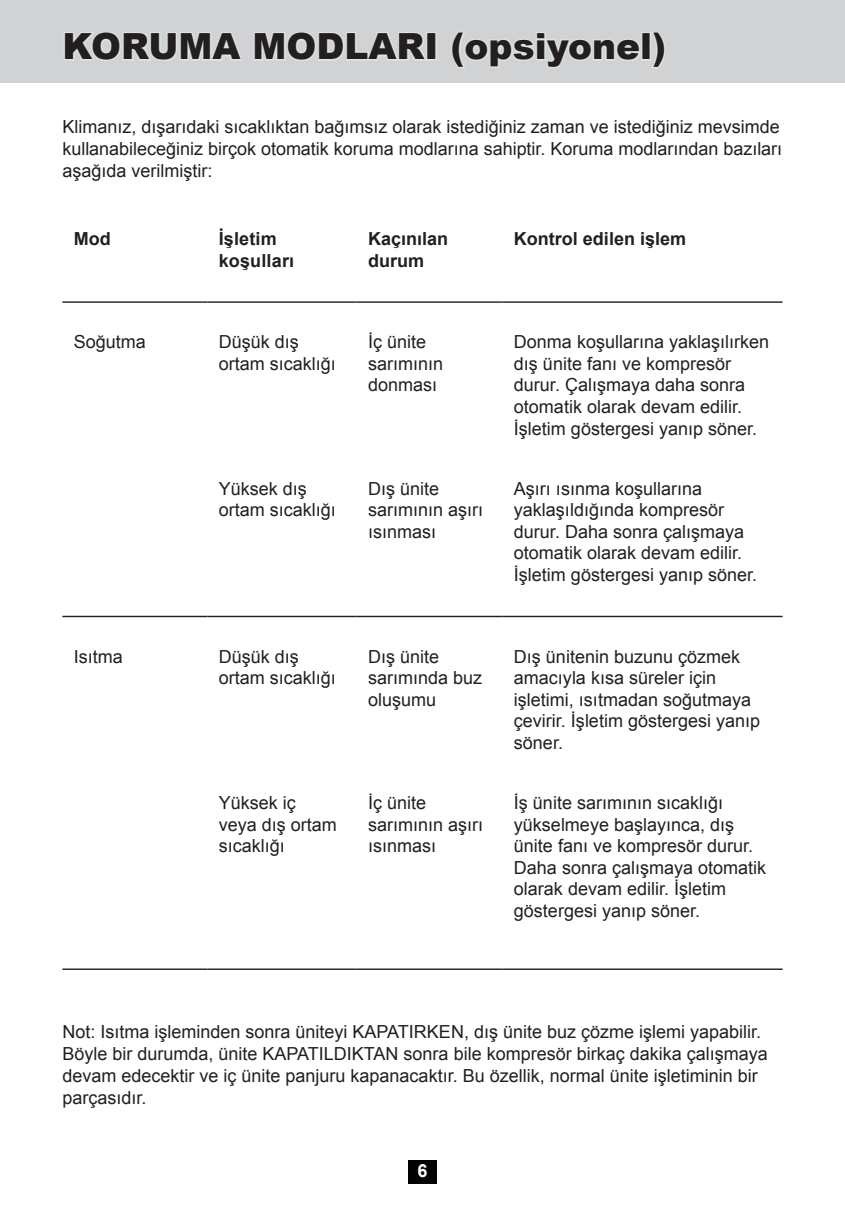
<style>
.page{position:relative;width:845px;height:1225px;background:#fff}
.page>*{position:absolute;margin:0;border:0;box-sizing:border-box;transform-origin:0 0}
.t1{font:900 36px "Arial";color:#231f20}
.t2{font:18px/21.6px "Arial";color:#231f20}
.t3{font:700 18px/21.6px "Arial";color:#231f20}
.t4{font:700 18px "Arial";color:#fff}
</style>
<div class="page">
<div style="left:408px;top:1160px;width:29px;height:23px;background:#030303"></div>
<div style="left:0;top:0;width:845px;height:83px;background:#d1d2d4"></div>
<svg style="left:64px;top:32px;width:178px;height:29px"></svg>
<svg style="left:254px;top:32px;width:172px;height:29px"></svg>
<div style="left:426px;top:32px;width:11px;height:29px;border:3px solid #e1e2e4"></div>
<svg style="left:451px;top:32px;width:189px;height:36px"></svg>
<div style="left:641px;top:32px;width:10px;height:29px;border:3px solid #e1e2e4"></div>
<svg style="left:649px;top:32px;width:16px;height:36px"></svg>
<hr style="left:62px;top:301px;width:145px;height:2px;background:#231f20">
<hr style="left:207px;top:301px;width:150px;height:2px;background:#231f20">
<hr style="left:357px;top:301px;width:145px;height:2px;background:#231f20">
<hr style="left:502px;top:301px;width:280px;height:2px;background:#231f20">
<hr style="left:62px;top:616px;width:145px;height:1px;background:#231f20">
<hr style="left:207px;top:616px;width:150px;height:1px;background:#231f20">
<hr style="left:357px;top:616px;width:145px;height:1px;background:#231f20">
<hr style="left:502px;top:616px;width:280px;height:1px;background:#231f20">
<hr style="left:62px;top:968px;width:145px;height:2px;background:#231f20">
<hr style="left:207px;top:968px;width:150px;height:2px;background:#231f20">
<hr style="left:357px;top:968px;width:145px;height:2px;background:#231f20">
<hr style="left:502px;top:968px;width:280px;height:2px;background:#231f20">
<h1 class="t1" style="left:62px;top:20px;width:605px">KORUMA MODLARI (opsiyonel)</h1>
<p class="t2" style="left:62px;top:115px;width:721px">Klimanız, dışarıdaki sıcaklıktan bağımsız olarak istediğiniz zaman ve istediğiniz mevsimde kullanabileceğiniz birçok otomatik koruma modlarına sahiptir. Koruma modlarından bazıları aşağıda verilmiştir:</p>
<p class="t3" style="left:74px;top:228px;width:38px">Mod</p>
<p class="t3" style="left:219px;top:228px;width:77px">İşletim koşulları</p>
<p class="t3" style="left:368px;top:228px;width:82px">Kaçınılan durum</p>
<p class="t3" style="left:514px;top:228px;width:174px">Kontrol edilen işlem</p>
<p class="t2" style="left:74px;top:331px;width:74px">Soğutma</p>
<p class="t2" style="left:219px;top:331px;width:119px">Düşük dış ortam sıcaklığı</p>
<p class="t2" style="left:368px;top:331px;width:77px">İç ünite sarımının donması</p>
<p class="t2" style="left:514px;top:331px;width:257px">Donma koşullarına yaklaşılırken dış ünite fanı ve kompresör durur. Çalışmaya daha sonra otomatik olarak devam edilir.<br>İşletim göstergesi yanıp söner.</p>
<p class="t2" style="left:219px;top:477px;width:119px">Yüksek dış ortam sıcaklığı</p>
<p class="t2" style="left:368px;top:477px;width:117px">Dış ünite sarımının aşırı ısınması</p>
<p class="t2" style="left:514px;top:477px;width:245px">Aşırı ısınma koşullarına yaklaşıldığında kompresör durur. Daha sonra çalışmaya otomatik olarak devam edilir.<br>İşletim göstergesi yanıp söner.</p>
<p class="t2" style="left:74px;top:645px;width:51px">Isıtma</p>
<p class="t2" style="left:219px;top:645px;width:119px">Düşük dış ortam sıcaklığı</p>
<p class="t2" style="left:368px;top:645px;width:116px">Dış ünite sarımında buz oluşumu</p>
<p class="t2" style="left:514px;top:645px;width:248px">Dış ünitenin buzunu çözmek amacıyla kısa süreler için işletimi, ısıtmadan soğutmaya çevirir. İşletim göstergesi yanıp söner.</p>
<p class="t2" style="left:219px;top:792px;width:120px">Yüksek iç veya dış ortam sıcaklığı</p>
<p class="t2" style="left:368px;top:792px;width:117px">İç ünite sarımının aşırı ısınması</p>
<p class="t2" style="left:514px;top:792px;width:254px">İş ünite sarımının sıcaklığı yükselmeye başlayınca, dış ünite fanı ve kompresör durur.<br>Daha sonra çalışmaya otomatik olarak devam edilir. İşletim göstergesi yanıp söner.</p>
<p class="t2" style="left:62px;top:1021px;width:707px">Not: Isıtma işleminden sonra üniteyi KAPATIRKEN, dış ünite buz çözme işlemi yapabilir.<br>Böyle bir durumda, ünite KAPATILDIKTAN sonra bile kompresör birkaç dakika çalışmaya devam edecektir ve iç ünite panjuru kapanacaktır. Bu özellik, normal ünite işletiminin bir parçasıdır.</p>
<p class="t4" style="left:417px;top:1159px;width:12px">6</p>
</div>
